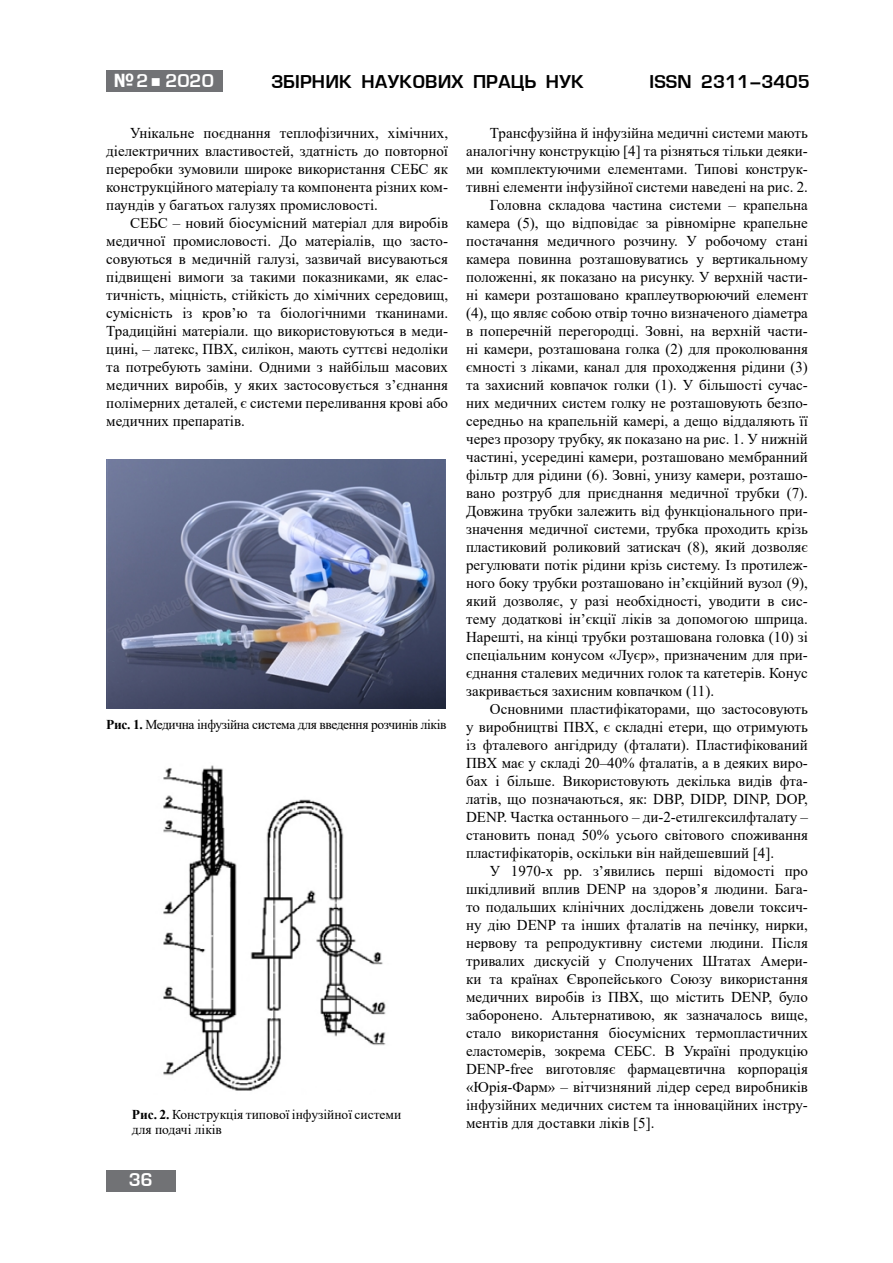
<style>
.page{position:relative;width:893px;height:1263px;background:#fff}
.page>*{position:absolute;margin:0;border:0;box-sizing:border-box;transform-origin:0 0}
.t1{font:700 18px "Evropa";color:#000}
.t2{font:700 18px "Evropa";color:#fff}
.t3{font:15px/18px "Times New Roman";color:#000;text-align:justify}
.t4{font:13.5px/15px "Times New Roman";color:#000}
.t5{font:13.5px "Times New Roman";letter-spacing:-.03em;color:#000}
.s1{font-family:"Verdana"}
.s2{font-weight:700}
</style>
<div class="page">
<div style="left:106px;top:1170px;width:70px;height:21px;background:#717275"></div>
<div style="left:106px;top:71px;width:117px;height:21px;background:#717275"></div>
<img style="left:106px;top:459px;width:339px;height:249px">
<img style="left:163px;top:765px;width:223px;height:326px">
<p class="t2" style="left:113px;top:71px;width:102px"><span class="s1">№</span>2 ■ 2020</p>
<p class="t1" style="left:272px;top:72px;width:314px">ЗБIРНИК НАУКОВИХ ПРАЦЬ НУК</p>
<p class="t1" style="left:650px;top:72px;width:162px">ISSN 2311–3405</p>
<p class="t3" style="left:106px;top:123px;width:343px;text-indent:24px">Унікальне поєднання теплофізичних, хімічних, діелектричних властивостей, здатність до повторної переробки зумовили широке використання СЕБС як конструкційного матеріалу та компонента різних ком&shy;паундів у багатьох галузях промисловості.</p>
<p class="t3" style="left:106px;top:213px;width:343px;text-indent:24px">СЕБС – новий біосумісний матеріал для виробів медичної промисловості. До матеріалів, що засто&shy;совуються в медичній галузі, зазвичай висуваються підвищені вимоги за такими показниками, як елас&shy;тичність, міцність, стійкість до хімічних середовищ, сумісність із кров’ю та біологічними тканинами.<br>Традиційні матеріали. що використовуються в меди&shy;цині, – латекс, ПВХ, силікон, мають суттєві недоліки та потребують заміни. Одними з найбільш масових медичних виробів, у яких застосовується з’єднання полімерних деталей, є системи переливання крові або медичних препаратів.</p>
<p class="t3" style="left:490px;top:123px;width:319px">Трансфузійна й інфузійна медичні системи мають</p>
<p class="t3" style="left:466px;top:141px;width:343px">аналогічну конструкцію [4] та різняться тільки деяки-</p>
<p class="t3" style="left:466px;top:159px;width:343px">ми комплектуючими елементами. Типові конструк-</p>
<p class="t3" style="left:466px;top:177px;width:343px">тивні елементи інфузійної системи наведені на рис. 2.</p>
<p class="t3" style="left:490px;top:195px;width:319px">Головна складова частина системи – крапельна</p>
<p class="t3" style="left:466px;top:213px;width:343px">камера (5), що відповідає за рівномірне крапельне</p>
<p class="t3" style="left:466px;top:231px;width:343px">постачання медичного розчину. У робочому стані</p>
<p class="t3" style="left:466px;top:249px;width:343px">камера повинна розташовуватись у вертикальному</p>
<p class="t3" style="left:466px;top:267px;width:343px">положенні, як показано на рисунку. У верхній части-</p>
<p class="t3" style="left:466px;top:285px;width:343px">ні камери розташовано краплеутворюючий елемент</p>
<p class="t3" style="left:466px;top:303px;width:343px">(4), що являє собою отвір точно визначеного діаметра</p>
<p class="t3" style="left:466px;top:321px;width:343px">в поперечній перегородці. Зовні, на верхній части-</p>
<p class="t3" style="left:466px;top:339px;width:343px">ні камери, розташована голка (2) для проколювання</p>
<p class="t3" style="left:466px;top:357px;width:343px">ємності з ліками, канал для проходження рідини (3)</p>
<p class="t3" style="left:466px;top:375px;width:343px">та захисний ковпачок голки (1). У більшості сучас-</p>
<p class="t3" style="left:466px;top:393px;width:343px">них медичних систем голку не розташовують безпо-</p>
<p class="t3" style="left:466px;top:411px;width:343px">середньо на крапельній камері, а дещо віддаляють її</p>
<p class="t3" style="left:466px;top:429px;width:343px">через прозору трубку, як показано на рис. 1. У нижній</p>
<p class="t3" style="left:466px;top:447px;width:343px">частині, усередині камери, розташовано мембранний</p>
<p class="t3" style="left:466px;top:465px;width:343px">фільтр для рідини (6). Зовні, унизу камери, розташо-</p>
<p class="t3" style="left:466px;top:483px;width:343px">вано розтруб для приєднання медичної трубки (7).</p>
<p class="t3" style="left:466px;top:501px;width:343px">Довжина трубки залежить від функціонального при-</p>
<p class="t3" style="left:466px;top:519px;width:343px">значення медичної системи, трубка проходить крізь</p>
<p class="t3" style="left:466px;top:537px;width:343px">пластиковий роликовий затискач (8), який дозволяє</p>
<p class="t3" style="left:466px;top:555px;width:343px">регулювати потік рідини крізь систему. Із протилеж-</p>
<p class="t3" style="left:466px;top:573px;width:343px">ного боку трубки розташовано ін’єкційний вузол (9),</p>
<p class="t3" style="left:466px;top:591px;width:343px">який дозволяє, у разі необхідності, уводити в сис-</p>
<p class="t3" style="left:466px;top:609px;width:343px">тему додаткові ін’єкції ліків за допомогою шприца.</p>
<p class="t3" style="left:466px;top:627px;width:343px">Нарешті, на кінці трубки розташована головка (10) зі</p>
<p class="t3" style="left:466px;top:645px;width:343px">спеціальним конусом «Луєр», призначеним для при-</p>
<p class="t3" style="left:466px;top:663px;width:343px">єднання сталевих медичних голок та катетерів. Конус</p>
<p class="t3" style="left:466px;top:681px;width:250px">закривається захисним ковпачком (11).</p>
<p class="t3" style="left:490px;top:699px;width:319px">Основними пластифікаторами, що застосовують</p>
<p class="t3" style="left:466px;top:717px;width:343px">у виробництві ПВХ, є складні етери, що отримують</p>
<p class="t3" style="left:466px;top:735px;width:343px">із фталевого ангідриду (фталати). Пластифікований</p>
<p class="t3" style="left:466px;top:753px;width:343px">ПВХ має у складі 20–40% фталатів, а в деяких виро-</p>
<p class="t3" style="left:466px;top:771px;width:343px">бах і більше. Використовують декілька видів фта-</p>
<p class="t3" style="left:466px;top:789px;width:343px">латів, що позначаються, як: DBP, DIDP, DINP, DOP,</p>
<p class="t3" style="left:466px;top:807px;width:343px">DENP. Частка останнього – ди-2-етилгексилфталату –</p>
<p class="t3" style="left:466px;top:825px;width:343px">становить понад 50% усього світового споживання</p>
<p class="t3" style="left:466px;top:843px;width:310px">пластифікаторів, оскільки він найдешевший [4].</p>
<p class="t3" style="left:490px;top:861px;width:319px">У 1970-х рр. з’явились перші відомості про</p>
<p class="t3" style="left:466px;top:879px;width:343px">шкідливий вплив DENP на здоров’я людини. Бага-</p>
<p class="t3" style="left:466px;top:897px;width:343px">то подальших клінічних досліджень довели токсич-</p>
<p class="t3" style="left:466px;top:915px;width:343px">ну дію DENP та інших фталатів на печінку, нирки,</p>
<p class="t3" style="left:466px;top:933px;width:343px">нервову та репродуктивну системи людини. Після</p>
<p class="t3" style="left:466px;top:951px;width:343px">тривалих дискусій у Сполучених Штатах Амери-</p>
<p class="t3" style="left:466px;top:969px;width:343px">ки та країнах Європейського Союзу використання</p>
<p class="t3" style="left:466px;top:987px;width:343px">медичних виробів із ПВХ, що містить DENP, було</p>
<p class="t3" style="left:466px;top:1005px;width:343px">заборонено. Альтернативою, як зазначалось вище,</p>
<p class="t3" style="left:466px;top:1023px;width:343px">стало використання біосумісних термопластичних</p>
<p class="t3" style="left:466px;top:1041px;width:343px">еластомерів, зокрема СЕБС. В Україні продукцію</p>
<p class="t3" style="left:466px;top:1059px;width:343px">DENP-free виготовляє фармацевтична корпорація</p>
<p class="t3" style="left:466px;top:1077px;width:343px">«Юрія-Фарм» – вітчизняний лідер серед виробників</p>
<p class="t3" style="left:466px;top:1095px;width:343px">інфузійних медичних систем та інноваційних інстру-</p>
<p class="t3" style="left:466px;top:1113px;width:190px">ментів для доставки ліків [5].</p>
<p class="t5" style="left:106px;top:715px;width:342px"><span class="s2">Рис. 1.</span> Медична інфузійна система для введення розчинів ліків</p>
<p class="t4" style="left:132px;top:1106px;width:271px"><span class="s2">Рис. 2.</span> Конструкція типової інфузійної системи для подачі ліків</p>
<p class="t2" style="left:129px;top:1170px;width:26px">36</p>
</div>
